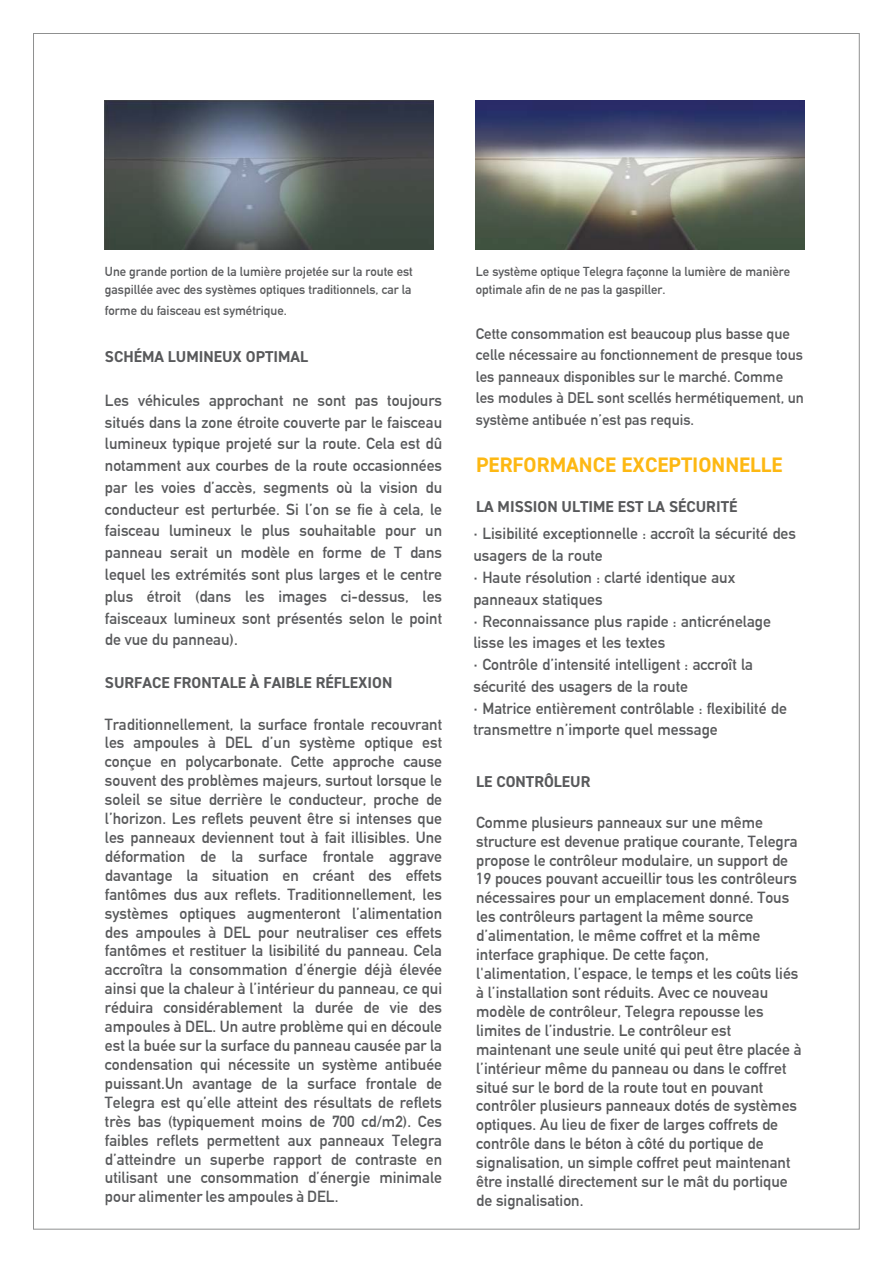
<style>
.page{position:relative;width:894px;height:1265px;background:#fff}
.page>*{position:absolute;margin:0;border:0;box-sizing:border-box;transform-origin:0 0}
.t1{font:700 21px "DIN2014";color:#fdb813}
.t2{font:700 15.75px/18.9px "DIN Alternate";color:#58595b}
.t3{font:700 15.75px "DIN2014";color:#58595b}
.t4{font:700 15px/21.3px "DIN Alternate";color:#58595b}
.t5{font:700 12.75px/18px "DIN Alternate";color:#58595b}
.s1{font-family:"DINX";font-weight:500}
</style>
<div class="page">
<img style="left:105px;top:100px;width:328px;height:150px">
<img style="left:475px;top:100px;width:329px;height:150px">
<p class="t5" style="left:105px;top:261px;width:309px">Une grande portion de la lumière projetée sur la route est gaspillée avec des systèmes optiques traditionnels, car la</p>
<p class="t5" style="left:105px;top:300px;width:183px">forme du faisceau est symétrique.</p>
<p class="t3" style="left:105px;top:346px;width:204px">SCHÉMA LUMINEUX OPTIMAL</p>
<p class="t2" style="left:105px;top:388px;width:338px;line-height:21.8px;text-align:justify">Les véhicules approchant ne sont pas toujours situés dans la zone étroite couverte par le faisceau lumineux typique projeté sur la route. Cela est dû notamment aux courbes de la route occasionnées par les voies d’accès, segments où la vision du conducteur est perturbée. Si l’on se fie à cela, le faisceau lumineux le plus souhaitable pour un panneau serait un modèle en forme de T dans lequel les extrémités sont plus larges et le centre plus étroit (dans les images ci-dessus, les faisceaux lumineux sont présentés selon le point de vue du panneau).</p>
<p class="t3" style="left:105px;top:672px;width:289px">SURFACE FRONTALE À FAIBLE RÉFLEXION</p>
<p class="t2" style="left:105px;top:713px;width:338px;text-align:justify">Traditionnellement, la surface frontale recouvrant les ampoules à DEL d’un système optique est conçue en polycarbonate. Cette approche cause souvent des problèmes majeurs, surtout lorsque le soleil se situe derrière le conducteur, proche de l’horizon. Les reflets peuvent être si intenses que les panneaux deviennent tout à fait illisibles. Une déformation de la surface frontale aggrave davantage la situation en créant des effets fantômes dus aux reflets. Traditionnellement, les systèmes optiques augmenteront l’alimentation des ampoules à DEL pour neutraliser ces effets fantômes et restituer la lisibilité du panneau. Cela accroîtra la consommation d’énergie déjà élevée ainsi que la chaleur à l’intérieur du panneau, ce qui réduira considérablement la durée de vie des ampoules à DEL. Un autre problème qui en découle est la buée sur la surface du panneau causée par la condensation qui nécessite un système antibuée puissant.Un avantage de la surface frontale de Telegra est qu’elle atteint des résultats de reflets très bas (typiquement moins de 700 cd/m2). Ces faibles reflets permettent aux panneaux Telegra d’atteindre un superbe rapport de contraste en utilisant une consommation d’énergie minimale pour alimenter les ampoules à DEL.</p>
<p class="t5" style="left:475px;top:261px;width:316px">Le système optique Telegra façonne la lumière de manière optimale afin de ne pas la gaspiller.</p>
<p class="t4" style="left:475px;top:322px;width:329px">Cette consommation est beaucoup plus basse que celle nécessaire au fonctionnement de presque tous les panneaux disponibles sur le marché. Comme les modules à DEL sont scellés hermétiquement, un système antibuée n’est pas requis.</p>
<h1 class="t1" style="left:476px;top:451px;width:308px">PERFORMANCE EXCEPTIONNELLE</h1>
<p class="t3" style="left:476px;top:496px;width:262px">LA MISSION ULTIME EST LA SÉCURITÉ</p>
<p class="t2" style="left:473px;top:522px;width:324px;line-height:21.8px"><span class="s1">·</span> Lisibilité exceptionnelle : accroît la sécurité des usagers de la route<br><span class="s1">·</span> Haute résolution : clarté identique aux panneaux statiques<br><span class="s1">·</span> Reconnaissance plus rapide : anticrénelage lisse les images et les textes<br><span class="s1">·</span> Contrôle d’intensité intelligent : accroît la sécurité des usagers de la route<br><span class="s1">·</span> Matrice entièrement contrôlable : flexibilité de transmettre n’importe quel message</p>
<p class="t3" style="left:476px;top:770px;width:116px">LE CONTRÔLEUR</p>
<p class="t2" style="left:476px;top:811px;width:327px">Comme plusieurs panneaux sur une même structure est devenue pratique courante, Telegra propose le contrôleur modulaire, un support de 19 pouces pouvant accueillir tous les contrôleurs nécessaires pour un emplacement donné. Tous les contrôleurs partagent la même source d’alimentation, le même coffret et la même interface graphique. De cette façon, l'alimentation, l’espace, le temps et les coûts liés à l’installation sont réduits. Avec ce nouveau modèle de contrôleur, Telegra repousse les limites de l’industrie. Le contrôleur est maintenant une seule unité qui peut être placée à l’intérieur même du panneau ou dans le coffret situé sur le bord de la route tout en pouvant contrôler plusieurs panneaux dotés de systèmes optiques. Au lieu de fixer de larges coffrets de contrôle dans le béton à côté du portique de signalisation, un simple coffret peut maintenant être installé directement sur le mât du portique de signalisation.</p>
</div>
